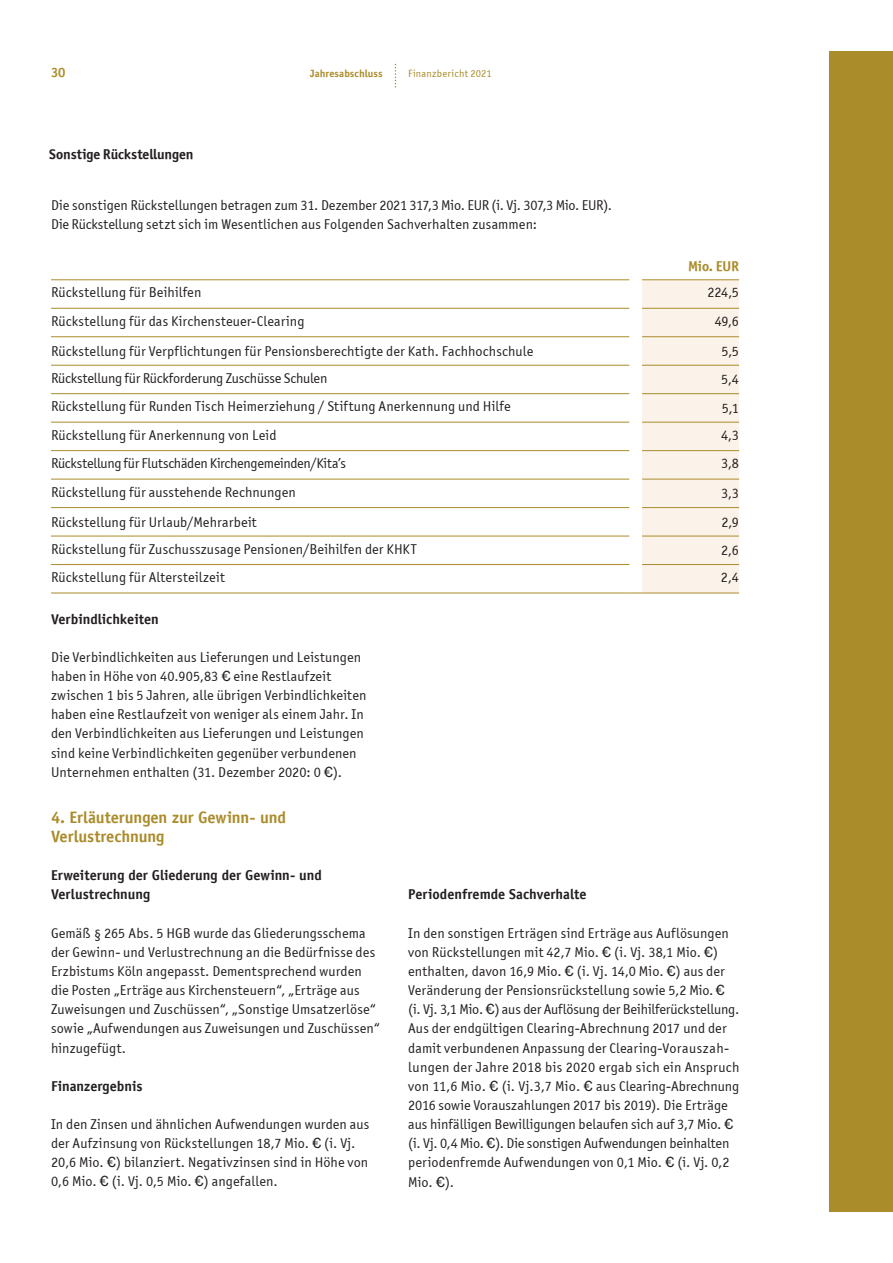
<style>
.page{position:relative;width:893px;height:1263px;background:#fff}
.page>*{position:absolute;margin:0;border:0;box-sizing:border-box;transform-origin:0 0}
.t1{font:700 16.5px/19.2px "Officina Sans";letter-spacing:-.005em;color:#ab8c2b}
.t2{font:14.25px/19.2px "Officina Sans ITCTT Book";letter-spacing:.005em;color:#231f20}
.t3{font:700 14.25px/19.2px "Officina Sans";color:#231f20}
.t4{font:14.25px "Officina Sans ITCTT Book";letter-spacing:-.02em;color:#231f20}
.t5{font:14.25px "Officina Sans ITCTT Bold";letter-spacing:-.005em;color:#231f20}
.t6{font:14.25px "Officina Sans ITCTT Bold";letter-spacing:-.01em;color:#ab8c2b}
.t7{font:13.5px "Officina Sans ITCTT Bold";color:#ab8c2b}
.t8{font:10.5px "Officina Sans ITCTT Book";letter-spacing:.02em;color:#ab8c2b}
.t9{font:10.5px "Officina Sans ITCTT Bold";letter-spacing:.01em;color:#ab8c2b}
.s1{font-family:"N Haas Grotesk TX Pro 55 Rg"}
</style>
<div class="page">
<hr style="left:51px;top:280px;width:578px;height:1px;background:#ab8c2b">
<hr style="left:51px;top:308px;width:578px;height:1px;background:#ab8c2b">
<hr style="left:51px;top:336px;width:578px;height:1px;background:#ab8c2b">
<hr style="left:51px;top:365px;width:578px;height:1px;background:#ab8c2b">
<hr style="left:51px;top:393px;width:578px;height:1px;background:#ab8c2b">
<hr style="left:51px;top:422px;width:578px;height:1px;background:#ab8c2b">
<hr style="left:51px;top:450px;width:578px;height:1px;background:#ab8c2b">
<hr style="left:51px;top:479px;width:578px;height:1px;background:#ab8c2b">
<hr style="left:51px;top:507px;width:578px;height:1px;background:#ab8c2b">
<hr style="left:51px;top:536px;width:578px;height:1px;background:#ab8c2b">
<hr style="left:51px;top:564px;width:578px;height:1px;background:#ab8c2b">
<hr style="left:51px;top:593px;width:578px;height:1px;background:#ab8c2b">
<svg style="left:629px;top:280px;width:110px;height:314px;background:#f9f0e5"></svg>
<hr style="left:642px;top:593px;width:97px;height:1px;background:#ab8c2b">
<div style="left:829px;top:51px;width:64px;height:1161px;background:#ab8c2b"></div>
<svg style="left:395px;top:64px;width:1px;height:24px"></svg>
<p class="t7" style="left:51px;top:64px;width:16px">30</p>
<p class="t9" style="left:310px;top:66px;width:74px">Jahresabschluss</p>
<p class="t8" style="left:408px;top:67px;width:85px">Finanzbericht 2021</p>
<p class="t5" style="left:49px;top:145px;width:146px">Sonstige Rückstellungen</p>
<p class="t2" style="left:51px;top:195px;width:563px">Die sonstigen Rückstellungen betragen zum 31. Dezember 2021 317,3 Mio. EUR (i. Vj. 307,3 Mio. EUR).<br>Die Rückstellung setzt sich im Wesentlichen aus Folgenden Sachverhalten zusammen:</p>
<p class="t6" style="left:688px;top:257px;width:53px">Mio. EUR</p>
<p class="t2" style="left:51px;top:283px;width:152px">Rückstellung für Beihilfen</p>
<p class="t2" style="left:708px;top:283px;width:33px">224,5</p>
<p class="t2" style="left:51px;top:311px;width:255px">Rückstellung für das Kirchensteuer-Clearing</p>
<p class="t2" style="left:715px;top:311px;width:26px">49,6</p>
<p class="t2" style="left:51px;top:341px;width:484px">Rückstellung für Verpflichtungen für Pensionsberechtigte der Kath. Fachhochschule</p>
<p class="t2" style="left:721px;top:341px;width:19px">5,5</p>
<p class="t2" style="left:51px;top:368px;width:278px">Rückstellung für Rückforderung Zuschüsse Schulen</p>
<p class="t2" style="left:721px;top:370px;width:19px">5,4</p>
<p class="t2" style="left:51px;top:397px;width:461px">Rückstellung für Runden Tisch Heimerziehung / Stiftung Anerkennung und Hilfe</p>
<p class="t2" style="left:722px;top:398px;width:19px">5,1</p>
<p class="t2" style="left:51px;top:425px;width:227px">Rückstellung für Anerkennung von Leid</p>
<p class="t2" style="left:721px;top:425px;width:19px">4,3</p>
<p class="t4" style="left:51px;top:455px;width:296px">Rückstellung für Flutschäden Kirchengemeinden/Kita’s</p>
<p class="t2" style="left:721px;top:454px;width:20px">3,8</p>
<p class="t2" style="left:51px;top:482px;width:246px">Rückstellung für ausstehende Rechnungen</p>
<p class="t2" style="left:721px;top:484px;width:19px">3,3</p>
<p class="t2" style="left:51px;top:512px;width:207px">Rückstellung für Urlaub/Mehrarbeit</p>
<p class="t2" style="left:721px;top:512px;width:19px">2,9</p>
<p class="t2" style="left:51px;top:539px;width:367px">Rückstellung für Zuschusszusage Pensionen/Beihilfen der KHKT</p>
<p class="t2" style="left:721px;top:541px;width:19px">2,6</p>
<p class="t2" style="left:51px;top:567px;width:175px">Rückstellung für Altersteilzeit</p>
<p class="t2" style="left:721px;top:567px;width:20px">2,4</p>
<p class="t3" style="left:51px;top:610px;width:109px">Verbindlichkeiten</p>
<p class="t2" style="left:51px;top:647px;width:317px">Die Verbindlichkeiten aus Lieferungen und Leistungen haben in Höhe von 40.905,83 <span class="s1">€</span> eine Restlaufzeit zwischen 1 bis 5 Jahren, alle übrigen Verbindlichkeiten haben eine Restlaufzeit von weniger als einem Jahr. In den Verbindlichkeiten aus Lieferungen und Leistungen sind keine Verbindlichkeiten gegenüber verbundenen Unternehmen enthalten (31. Dezember 2020: 0 <span class="s1">€</span>).</p>
<p class="t1" style="left:51px;top:809px;width:237px">4. Erläuterungen zur Gewinn- und<br>Verlustrechnung</p>
<p class="t3" style="left:51px;top:867px;width:272px">Erweiterung der Gliederung der Gewinn- und<br>Verlustrechnung</p>
<p class="t2" style="left:51px;top:923px;width:330px">Gemäß § 265 Abs. 5 HGB wurde das Gliederungsschema der Gewinn- und Verlustrechnung an die Bedürfnisse des Erzbistums Köln angepasst. Dementsprechend wurden die Posten „Erträge aus Kirchensteuern“, „Erträge aus Zuweisungen und Zuschüssen“, „Sonstige Umsatzerlöse“ sowie „Aufwendungen aus Zuweisungen und Zuschüssen“ hinzugefügt.</p>
<p class="t3" style="left:51px;top:1077px;width:93px">Finanzergebnis</p>
<p class="t2" style="left:51px;top:1114px;width:320px">In den Zinsen und ähnlichen Aufwendungen wurden aus der Aufzinsung von Rückstellungen 18,7 Mio. <span class="s1">€</span> (i. Vj.<br>20,6 Mio. <span class="s1">€</span>) bilanziert. Negativzinsen sind in Höhe von 0,6 Mio. <span class="s1">€</span> (i. Vj. 0,5 Mio. <span class="s1">€</span>) angefallen.</p>
<p class="t3" style="left:408px;top:886px;width:180px">Periodenfremde Sachverhalte</p>
<p class="t2" style="left:408px;top:923px;width:333px">In den sonstigen Erträgen sind Erträge aus Auflösungen von Rückstellungen mit 42,7 Mio. <span class="s1">€</span> (i. Vj. 38,1 Mio. <span class="s1">€</span>) enthalten, davon 16,9 Mio. <span class="s1">€</span> (i. Vj. 14,0 Mio. <span class="s1">€</span>) aus der Veränderung der Pensionsrückstellung sowie 5,2 Mio. <span class="s1">€ </span>(i. Vj. 3,1 Mio. <span class="s1">€</span>) aus der Auflösung der Beihilferückstellung.<br>Aus der endgültigen Clearing-Abrechnung 2017 und der damit verbundenen Anpassung der Clearing-Vorauszah&shy;lungen der Jahre 2018 bis 2020 ergab sich ein Anspruch von 11,6 Mio. <span class="s1">€</span> (i. Vj.3,7 Mio. <span class="s1">€</span> aus Clearing-Abrechnung 2016 sowie Vorauszahlungen 2017 bis 2019). Die Erträge aus hinfälligen Bewilligungen belaufen sich auf 3,7 Mio. <span class="s1">€ </span>(i. Vj. 0,4 Mio. <span class="s1">€</span>). Die sonstigen Aufwendungen beinhalten periodenfremde Aufwendungen von 0,1 Mio. <span class="s1">€</span> (i. Vj. 0,2<br>Mio. <span class="s1">€</span>).</p>
</div>
